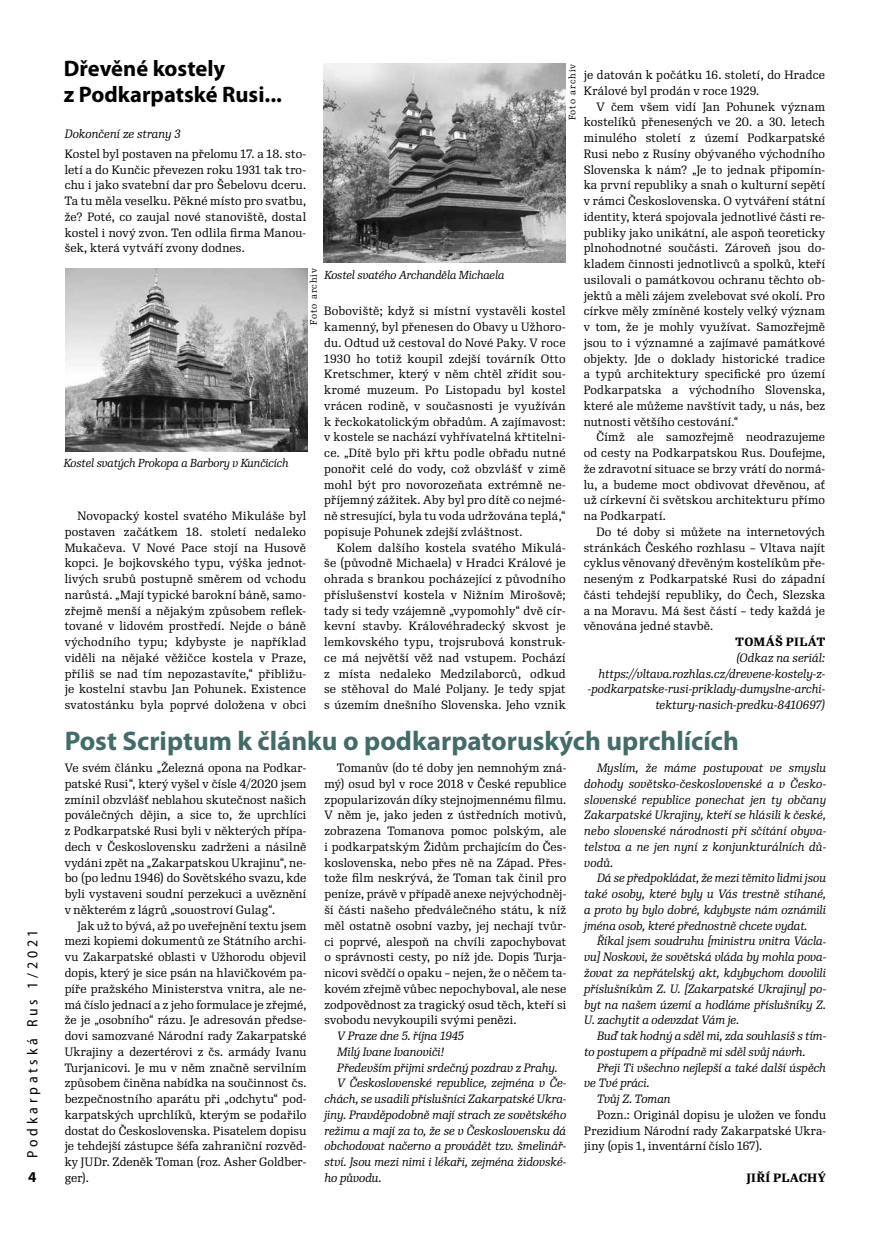
<style>
.page{position:relative;width:889px;height:1246px;background:#fff}
.page>*{position:absolute;margin:0;border:0;box-sizing:border-box;transform-origin:0 0}
.t1{font:700 27px "Myriad Pro";color:#426c69}
.t2{font:700 22.5px/25.5px "Myriad Pro";color:#000}
.t3{font:semi-condensed 15px "Myriad Pro";letter-spacing:.25em;color:#000}
.t4{font:700 15px "Myriad Pro";color:#000}
.t5{font:11.7px/15.8px "Re Public";letter-spacing:.015em;color:#000;text-align:justify}
.t6{font:italic 11.7px/15.8px "Re Public";color:#000;text-align:justify}
.t7{font:700 11.7px "Re Public";letter-spacing:.03em;color:#000}
.t8{font:italic 11.25px "Re Public";letter-spacing:-.01em;color:#000}
.t9{font:9px "Re Public";letter-spacing:.1em;color:#000}
</style>
<div class="page">
<img style="left:323px;top:64px;width:242px;height:199px">
<img style="left:66px;top:268px;width:242px;height:184px">
<p class="t3" style="left:24px;top:1157px;width:230px;rotate:-90deg">Podkarpatská Rus 1/2021</p>
<p class="t4" style="left:28px;top:1168px;width:10px">4</p>
<h2 class="t2" style="left:64px;top:56px;width:220px">Dřevěné kostely<br>z Podkarpatské Rusi...</h2>
<p class="t6" style="left:65px;top:126px;width:117px">Dokončení ze strany 3</p>
<p class="t5" style="left:65px;top:146px;width:243px">Kostel byl postaven na přelomu 17. a 18. sto&shy;letí a do Kunčic převezen roku 1931 tak tro&shy;chu i jako svatební dar pro Šebelovu dceru.<br>Ta tu měla veselku. Pěkné místo pro svatbu, že? Poté, co zaujal nové stanoviště, dostal kostel i nový zvon. Ten odlila firma Manou&shy;šek, která vytváří zvony dodnes.</p>
<p class="t9" style="left:567px;top:120px;width:58px;rotate:-90deg">Foto archiv</p>
<p class="t9" style="left:308px;top:325px;width:58px;rotate:-90deg">Foto archiv</p>
<p class="t8" style="left:325px;top:268px;width:181px">Kostel svatého Archanděla Michaela</p>
<p class="t5" style="left:324px;top:304px;width:243px">Boboviště; když si místní vystavěli kostel kamenný, byl přenesen do Obavy u Užhoro&shy;du. Odtud už cestoval do Nové Paky. V roce 1930 ho totiž koupil zdejší továrník Otto Kretschmer, který v něm chtěl zřídit sou&shy;kromé muzeum. Po Listopadu byl kostel vrácen rodině, v současnosti je využíván k řeckokatolickým obřadům. A zajímavost: v kostele se nachází vyhřívatelná křtitelni&shy;ce. „Dítě bylo při křtu podle obřadu nutné ponořit celé do vody, což obzvlášť v zimě mohl být pro novorozeňata extrémně ne&shy;příjemný zážitek. Aby byl pro dítě co nejmé&shy;ně stresující, byla tu voda udržována teplá,“ popisuje Pohunek zdejší zvláštnost.</p>
<p class="t5" style="left:324px;top:540px;width:243px;text-indent:13px">Kolem dalšího kostela svatého Mikulá&shy;še (původně Michaela) v Hradci Králové je ohrada s brankou pocházející z původního příslušenství kostela v Nižním Mirošově; tady si tedy vzájemně „vypomohly“ dvě cír&shy;kevní stavby. Královéhradecký skvost je lemkovského typu, trojsrubová konstruk&shy;ce má největší věž nad vstupem. Pochází z místa nedaleko Medzilaborců, odkud se stěhoval do Malé Poljany. Je tedy spjat s územím dnešního Slovenska. Jeho vznik</p>
<p class="t8" style="left:64px;top:456px;width:226px">Kostel svatých Prokopa a Barbory v Kunčicích</p>
<p class="t5" style="left:65px;top:508px;width:243px;text-indent:13px">Novopacký kostel svatého Mikuláše byl postaven začátkem 18. století nedaleko Mukačeva. V Nové Pace stojí na Husově kopci. Je bojkovského typu, výška jednot&shy;livých srubů postupně směrem od vchodu narůstá. „Mají typické barokní báně, samo&shy;zřejmě menší a nějakým způsobem reflek&shy;tované v lidovém prostředí. Nejde o báně východního typu; kdybyste je například viděli na nějaké věžičce kostela v Praze, příliš se nad tím nepozastavíte,“ přibližu&shy;je kostelní stavbu Jan Pohunek. Existence svatostánku byla poprvé doložena v obci</p>
<p class="t5" style="left:583px;top:67px;width:243px">je datován k počátku 16. století, do Hradce<br>Králové byl prodán v roce 1929.</p>
<p class="t5" style="left:583px;top:99px;width:243px;text-indent:13px">V čem všem vidí Jan Pohunek význam kostelíků přenesených ve 20. a 30. letech minulého století z území Podkarpatské Rusi nebo z Rusíny obývaného východního Slovenska k nám? „Je to jednak připomín&shy;ka první republiky a snah o kulturní sepětí v rámci Československa. O vytváření státní identity, která spojovala jednotlivé části re&shy;publiky jako unikátní, ale aspoň teoreticky plnohodnotné součásti. Zároveň jsou do&shy;kladem činnosti jednotlivců a spolků, kteří usilovali o památkovou ochranu těchto ob&shy;jektů a měli zájem zvelebovat své okolí. Pro církve měly zmíněné kostely velký význam v tom, že je mohly využívat. Samozřejmě jsou to i významné a zajímavé památkové objekty. Jde o doklady historické tradice a typů architektury specifické pro území Podkarpatska a východního Slovenska, které ale můžeme navštívit tady, u nás, bez nutnosti většího cestování.“</p>
<p class="t5" style="left:583px;top:430px;width:243px;text-indent:13px">Čímž ale samozřejmě neodrazujeme od cesty na Podkarpatskou Rus. Doufejme, že zdravotní situace se brzy vrátí do normá&shy;lu, a budeme moct obdivovat dřevěnou, ať už církevní či světskou architekturu přímo na Podkarpatí.</p>
<p class="t5" style="left:583px;top:524px;width:243px;text-indent:13px">Do té doby si můžete na internetových stránkách Českého rozhlasu – Vltava najít cyklus věnovaný dřevěným kostelíkům pře&shy;neseným z Podkarpatské Rusi do západní části tehdejší republiky, do Čech, Slezska a na Moravu. Má šest částí – tedy každá je věnována jedné stavbě.</p>
<p class="t7" style="left:735px;top:635px;width:91px">TOMÁŠ PILÁT</p>
<p class="t6" style="left:588px;top:650px;width:239px;text-align:right">(Odkaz na seriál: https://vltava.rozhlas.cz/drevene-kostely-z--podkarpatske-rusi-priklady-dumyslne-archi&shy;tektury-nasich-predku-8410697)</p>
<h1 class="t1" style="left:65px;top:725px;width:675px">Post Scriptum k článku o podkarpatoruských uprchlících</h1>
<p class="t5" style="left:65px;top:760px;width:243px">Ve svém článku „Železná opona na Podkar&shy;patské Rusi“, který vyšel v čísle 4/2020 jsem zmínil obzvlášť neblahou skutečnost našich poválečných dějin, a sice to, že uprchlíci z Podkarpatské Rusi byli v některých přípa&shy;dech v Československu zadrženi a násilně vydáni zpět na „Zakarpatskou Ukrajinu“, ne&shy;bo (po lednu 1946) do Sovětského svazu, kde byli vystaveni soudní perzekuci a uvěznění v některém z lágrů „souostroví Gulag“.</p>
<p class="t5" style="left:65px;top:918px;width:243px;text-indent:13px">Jak už to bývá, až po uveřejnění textu jsem mezi kopiemi dokumentů ze Státního archi&shy;vu Zakarpatské oblasti v Užhorodu objevil dopis, který je sice psán na hlavičkovém pa&shy;píře pražského Ministerstva vnitra, ale ne&shy;má číslo jednací a z jeho formulace je zřejmé, že je „osobního“ rázu. Je adresován předse&shy;dovi samozvané Národní rady Zakarpatské Ukrajiny a dezertérovi z čs. armády Ivanu Turjanicovi. Je mu v něm značně servilním způsobem činěna nabídka na součinnost čs. bezpečnostního aparátu při „odchytu“ pod&shy;karpatských uprchlíků, kterým se podařilo dostat do Československa. Pisatelem dopisu je tehdejší zástupce šéfa zahraniční rozvěd&shy;ky JUDr. Zdeněk Toman (roz. Asher Goldber&shy;ger).</p>
<p class="t5" style="left:324px;top:760px;width:243px;text-indent:13px">Tomanův (do té doby jen nemnohým zná&shy;mý) osud byl v roce 2018 v České republice zpopularizován díky stejnojmennému filmu.<br>V něm je, jako jeden z ústředních motivů, zobrazena Tomanova pomoc polským, ale i podkarpatským Židům prchajícím do Čes&shy;koslovenska, nebo přes ně na Západ. Přes&shy;tože film neskrývá, že Toman tak činil pro peníze, právě v případě anexe nejvýchodněj&shy;ší části našeho předválečného státu, k níž měl ostatně osobní vazby, jej nechají tvůr&shy;ci poprvé, alespoň na chvíli zapochybovat o správnosti cesty, po níž jde. Dopis Turja&shy;nicovi svědčí o opaku – nejen, že o něčem ta&shy;kovém zřejmě vůbec nepochyboval, ale nese zodpovědnost za tragický osud těch, kteří si svobodu nevykoupili svými penězi.</p>
<p class="t6" style="left:337px;top:1028px;width:128px">V Praze dne 5. října 1945</p>
<p class="t6" style="left:337px;top:1044px;width:108px">Milý Ivane Ivanoviči!</p>
<p class="t6" style="left:337px;top:1060px;width:222px">Především přijmi srdečný pozdrav z Prahy.</p>
<p class="t6" style="left:337px;top:1075px;width:230px">V Československé republice, zejména v Če-</p>
<p class="t6" style="left:324px;top:1091px;width:243px">chách, se usadili příslušníci Zakarpatské Ukra-</p>
<p class="t6" style="left:324px;top:1107px;width:243px">jiny. Pravděpodobně mají strach ze sovětského</p>
<p class="t6" style="left:324px;top:1123px;width:243px">režimu a mají za to, že se v Československu dá</p>
<p class="t6" style="left:324px;top:1138px;width:243px">obchodovat načerno a provádět tzv. šmelinář-</p>
<p class="t6" style="left:324px;top:1154px;width:243px">ství. Jsou mezi nimi i lékaři, zejména židovské-</p>
<p class="t6" style="left:324px;top:1170px;width:59px">ho původu.</p>
<p class="t6" style="left:584px;top:760px;width:243px;text-indent:13px">Myslím, že máme postupovat ve smyslu dohody sovětsko-československé a v Česko&shy;slovenské republice ponechat jen ty občany Zakarpatské Ukrajiny, kteří se hlásili k české, nebo slovenské národnosti při sčítání obyva&shy;telstva a ne jen nyní z konjunkturálních dů&shy;vodů.</p>
<p class="t6" style="left:584px;top:871px;width:243px;text-indent:13px">Dá se předpokládat, že mezi těmito lidmi jsou také osoby, které byly u Vás trestně stíhané, a proto by bylo dobré, kdybyste nám oznámili jména osob, které přednostně chcete vydat.</p>
<p class="t6" style="left:584px;top:934px;width:243px;text-indent:13px">Říkal jsem soudruhu [ministru vnitra Václa&shy;vu] Noskovi, že sovětská vláda by mohla pova&shy;žovat za nepřátelský akt, kdybychom dovolili příslušníkům Z. U. [Zakarpatské Ukrajiny] po&shy;byt na našem území a hodláme příslušníky Z.<br>U. zachytit a odevzdat Vám je.</p>
<p class="t6" style="left:584px;top:1028px;width:243px;text-indent:13px">Buď tak hodný a sděl mi, zda souhlasíš s tím&shy;to postupem a případně mi sděl svůj návrh.</p>
<p class="t6" style="left:597px;top:1060px;width:230px">Přeji Ti všechno nejlepší a také další úspěch</p>
<p class="t6" style="left:584px;top:1075px;width:67px">ve Tvé práci.</p>
<p class="t6" style="left:597px;top:1091px;width:75px">Tvůj Z. Toman</p>
<p class="t5" style="left:584px;top:1107px;width:243px;text-indent:13px">Pozn.: Originál dopisu je uložen ve fondu Prezidium Národní rady Zakarpatské Ukra&shy;jiny (opis 1, inventární číslo 167).</p>
<p class="t7" style="left:746px;top:1170px;width:81px">JIŘÍ PLACHÝ</p>
</div>
